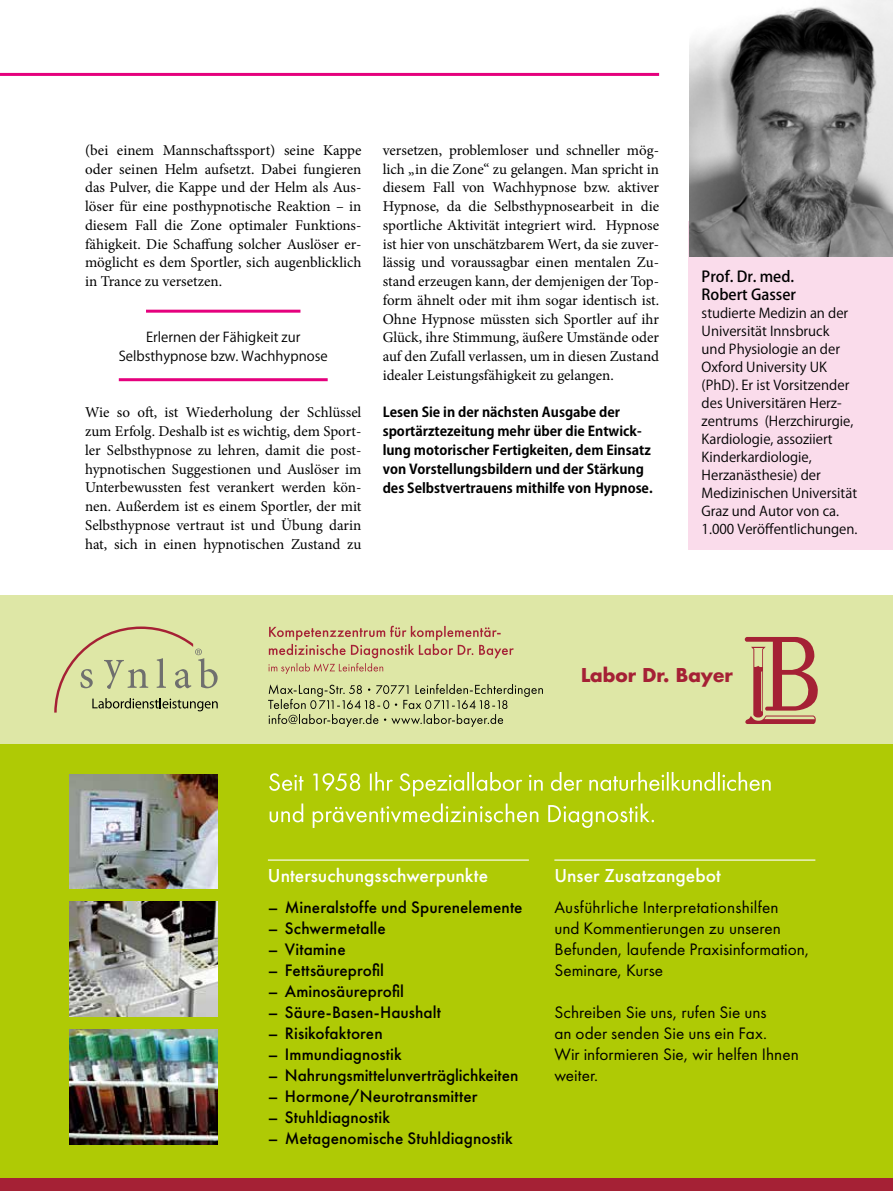
<style>
.page{position:relative;width:893px;height:1191px;background:#fff}
.page>*{position:absolute;margin:0;border:0;box-sizing:border-box;transform-origin:0 0}
.t1{font:19.5px "Futura PT Medium";color:#fff}
.t2{font:700 18.45px "Futura LT";color:#a52135}
.t3{font:17.25px "Futura PT Medium";letter-spacing:.005em;color:#000}
.t4{font:17.25px/21px "Futura PT Book";color:#000}
.t5{font:15px/18.8px "Minion Pro";color:#000;text-align:justify}
.t6{font:500 15px/18px "Koz Go Pro";color:#000}
.t7{font:13.5px/18px "Koz Go Pro";color:#000}
.t8{font:700 13.5px/18.8px "Koz Go Pro";color:#000}
</style>
<div class="page">
<div style="left:689px;top:221px;width:204px;height:328px;background:#fadceb"></div>
<img style="left:690px;top:0;width:203px;height:257px">
<div style="left:0;top:744px;width:893px;height:447px;background:#afca05"></div>
<div style="left:0;top:595px;width:893px;height:149px;background:#dee7a6"></div>
<svg style="left:744px;top:637px;width:74px;height:87px"></svg>
<svg style="left:54px;top:626px;width:164px;height:86px"></svg>
<svg style="left:270px;top:803px;width:384px;height:25px"></svg>
<svg style="left:269px;top:772px;width:502px;height:24px"></svg>
<hr style="left:268px;top:859px;width:261px;height:1px;background:#fff">
<hr style="left:554px;top:859px;width:261px;height:1px;background:#fff">
<div style="left:0;top:1178px;width:893px;height:13px;background:#a52135"></div>
<img style="left:69px;top:774px;width:149px;height:115px">
<img style="left:69px;top:901px;width:149px;height:115px">
<img style="left:69px;top:1029px;width:149px;height:115px">
<svg style="left:268px;top:684px;width:275px;height:43px"></svg>
<svg style="left:268px;top:626px;width:246px;height:48px"></svg>
<hr style="left:146px;top:310px;width:154px;height:3px;background:#e5007d">
<hr style="left:119px;top:378px;width:209px;height:3px;background:#e5007d">
<hr style="left:0;top:73px;width:659px;height:3px;background:#e5007d">
<p class="t5" style="left:85px;top:141px;width:278px">(bei einem Mannschaftssport) seine Kappe oder seinen Helm aufsetzt. Dabei fungieren das Pulver, die Kappe und der Helm als Aus&shy;löser für eine posthypnotische Reaktion – in diesem Fall die Zone optimaler Funktions&shy;fähigkeit. Die Schaffung solcher Auslöser er&shy;möglicht es dem Sportler, sich augenblicklich in Trance zu versetzen.</p>
<p class="t7" style="left:119px;top:328px;width:210px;line-height:18.8px;text-align:center">Erlernen der Fähigkeit zur<br>Selbsthypnose bzw. Wachhypnose</p>
<p class="t5" style="left:85px;top:403px;width:278px">Wie so oft, ist Wiederholung der Schlüssel zum Erfolg. Deshalb ist es wichtig, dem Sport&shy;ler Selbsthypnose zu lehren, damit die post&shy;hypnotischen Suggestionen und Auslöser im Unterbewussten fest verankert werden kön&shy;nen. Außerdem ist es einem Sportler, der mit Selbsthypnose vertraut ist und Übung darin hat, sich in einen hypnotischen Zustand zu</p>
<p class="t5" style="left:383px;top:141px;width:278px">versetzen, problemloser und schneller mög&shy;lich „in die Zone“ zu gelangen. Man spricht in diesem Fall von Wachhypnose bzw. aktiver Hypnose, da die Selbsthypnosearbeit in die sportliche Aktivität integriert wird. Hypnose ist hier von unschätzbarem Wert, da sie zuver&shy;lässig und voraussagbar einen mentalen Zu&shy;stand erzeugen kann, der demjenigen der Top&shy;form ähnelt oder mit ihm sogar identisch ist.<br>Ohne Hypnose müssten sich Sportler auf ihr Glück, ihre Stimmung, äußere Umstände oder auf den Zufall verlassen, um in diesen Zustand idealer Leistungsfähigkeit zu gelangen.</p>
<p class="t8" style="left:383px;top:404px;width:272px">Lesen Sie in der nächsten Ausgabe der sportärztezeitung mehr über die Entwick&shy;lung motorischer Fertigkeiten, dem Einsatz von Vorstellungsbildern und der Stärkung des Selbstvertrauens mithilfe von Hypnose.</p>
<p class="t6" style="left:702px;top:268px;width:96px">Prof. Dr. med.<br>Robert Gasser</p>
<p class="t7" style="left:702px;top:304px;width:157px">studierte Medizin an der<br>Universität Innsbruck<br>und Physiologie an der<br>Oxford University UK (PhD). Er ist Vorsitzender des Universitären Herz&shy;zentrums (Herzchirurgie,<br>Kardiologie, assoziiert<br>Kinderkardiologie,<br>Herzanästhesie) der<br>Medizinischen Universität<br>Graz und Autor von ca.<br>1.000 Veröffentlichungen.</p>
<p class="t2" style="left:581px;top:662px;width:153px">Labor Dr. Bayer</p>
<h1 class="t1" style="left:268px;top:863px;width:222px">Untersuchungsschwerpunkte</h1>
<p class="t3" style="left:268px;top:897px;width:256px">– Mineralstoffe und Spurenelemente</p>
<p class="t3" style="left:268px;top:918px;width:119px">– Schwermetalle</p>
<p class="t3" style="left:268px;top:939px;width:79px">– Vitamine</p>
<p class="t3" style="left:268px;top:960px;width:118px">– Fettsäureprofil</p>
<p class="t3" style="left:268px;top:981px;width:138px">– Aminosäureprofil</p>
<p class="t3" style="left:268px;top:1002px;width:175px">– Säure-Basen-Haushalt</p>
<p class="t3" style="left:268px;top:1023px;width:116px">– Risikofaktoren</p>
<p class="t3" style="left:268px;top:1044px;width:135px">– Immundiagnostik</p>
<p class="t3" style="left:268px;top:1065px;width:252px">– Nahrungsmittelunverträglichkeiten</p>
<p class="t3" style="left:268px;top:1086px;width:211px">– Hormone/Neurotransmitter</p>
<p class="t3" style="left:268px;top:1107px;width:124px">– Stuhldiagnostik</p>
<p class="t3" style="left:268px;top:1128px;width:246px">– Metagenomische Stuhldiagnostik</p>
<h1 class="t1" style="left:554px;top:863px;width:168px">Unser Zusatzangebot</h1>
<p class="t4" style="left:554px;top:896px;width:257px">Ausführliche Interpretationshilfen<br>und Kommentierungen zu unseren<br>Befunden, laufende Praxisinformation,<br>Seminare, Kurse</p>
<p class="t4" style="left:554px;top:1001px;width:246px">Schreiben Sie uns, rufen Sie uns<br>an oder senden Sie uns ein Fax.<br>Wir informieren Sie, wir helfen Ihnen weiter.</p>
</div>
